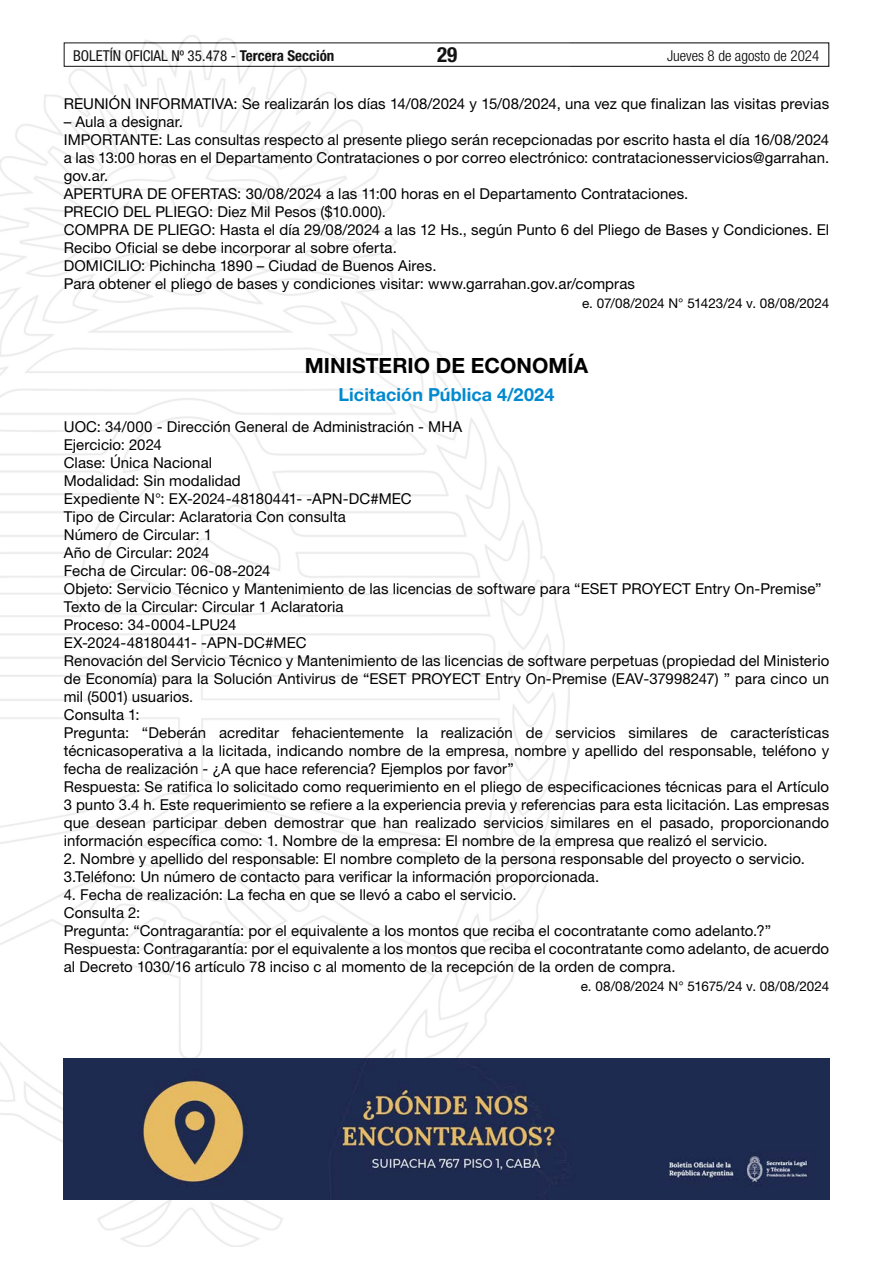
<style>
.page{position:relative;width:893px;height:1263px;background:#fff}
.page>*{position:absolute;margin:0;border:0;box-sizing:border-box;transform-origin:0 0}
.t1{font:700 21px "Helvetica Neue LT Std";color:#000}
.t2{font:700 condensed 21px "Helvetica Neue LT Std";color:#000}
.t3{font:700 18px "Helvetica Neue LT Std";letter-spacing:.005em;color:#0089cf}
.t4{font:15px/18px "Helvetica Neue LT Std";letter-spacing:.005em;color:#000}
.t5{font:condensed 15px "Helvetica Neue LT Std";color:#000}
.t6{font:300 condensed 15px "Helvetica Neue LT Std";color:#000}
.t7{font:13.5px "Helvetica Neue LT Std";letter-spacing:-.005em;color:#000}
.s1{font-weight:700}
</style>
<div class="page">
<div style="left:64px;top:43px;width:765px;height:24px;border:1px solid #000"></div>
<img style="left:0;top:35px;width:569px;height:1211px">
<img style="left:64px;top:1059px;width:765px;height:140px">
<p class="t5" style="left:73px;top:47px;width:263px">BOLETÍN OFICIAL Nº 35.478 - <span class="s1">Tercera Sección</span></p>
<h1 class="t2" style="left:437px;top:42px;width:22px">29</h1>
<p class="t6" style="left:667px;top:47px;width:154px">Jueves 8 de agosto de 2024</p>
<p class="t4" style="left:64px;top:94px;width:767px">REUNIÓN INFORMATIVA: Se realizarán los días 14/08/2024 y 15/08/2024, una vez que finalizan las visitas previas</p>
<p class="t4" style="left:64px;top:112px;width:767px">– Aula a designar.<br>IMPORTANTE: Las consultas respecto al presente pliego serán recepcionadas por escrito hasta el día 16/08/2024 a las 13:00 horas en el Departamento Contrataciones o por correo electrónico: contratacionesservicios@garrahan. gov.ar.<br>APERTURA DE OFERTAS: 30/08/2024 a las 11:00 horas en el Departamento Contrataciones.<br>PRECIO DEL PLIEGO: Diez Mil Pesos ($10.000).<br>COMPRA DE PLIEGO: Hasta el día 29/08/2024 a las 12 Hs., según Punto 6 del Pliego de Bases y Condiciones. El Recibo Oficial se debe incorporar al sobre oferta.<br>DOMICILIO: Pichincha 1890 – Ciudad de Buenos Aires.<br>Para obtener el pliego de bases y condiciones visitar: www.garrahan.gov.ar/compras</p>
<p class="t7" style="left:582px;top:295px;width:249px">e. 07/08/2024 N° 51423/24 v. 08/08/2024</p>
<h1 class="t1" style="left:305px;top:353px;width:285px">MINISTERIO DE ECONOMÍA</h1>
<p class="t3" style="left:339px;top:383px;width:217px">Licitación Pública 4/2024</p>
<p class="t4" style="left:64px;top:417px;width:767px">UOC: 34/000 - Dirección General de Administración - MHA<br>Ejercicio: 2024<br>Clase: Única Nacional<br>Modalidad: Sin modalidad<br>Expediente N°: EX-2024-48180441- -APN-DC#MEC<br>Tipo de Circular: Aclaratoria Con consulta<br>Número de Circular: 1<br>Año de Circular: 2024<br>Fecha de Circular: 06-08-2024<br>Objeto: Servicio Técnico y Mantenimiento de las licencias de software para “ESET PROYECT Entry On-Premise” Texto de la Circular: Circular 1 Aclaratoria<br>Proceso: 34-0004-LPU24<br>EX-2024-48180441- -APN-DC#MEC<br>Renovación del Servicio Técnico y Mantenimiento de las licencias de software perpetuas (propiedad del Ministerio de Economía) para la Solución Antivirus de “ESET PROYECT Entry On-Premise (EAV-37998247) ” para cinco un mil (5001) usuarios.<br>Consulta 1:<br>Pregunta: “Deberán acreditar fehacientemente la realización de servicios similares de características técnicasoperativa a la licitada, indicando nombre de la empresa, nombre y apellido del responsable, teléfono y fecha de realización - ¿A que hace referencia? Ejemplos por favor”<br>Respuesta: Se ratifica lo solicitado como requerimiento en el pliego de especificaciones técnicas para el Artículo 3 punto 3.4 h. Este requerimiento se refiere a la experiencia previa y referencias para esta licitación. Las empresas que desean participar deben demostrar que han realizado servicios similares en el pasado, proporcionando información específica como: 1. Nombre de la empresa: El nombre de la empresa que realizó el servicio.</p>
<p class="t4" style="left:64px;top:849px;width:743px">2. Nombre y apellido del responsable: El nombre completo de la persona responsable del proyecto o servicio.<br>3.Teléfono: Un número de contacto para verificar la información proporcionada.</p>
<p class="t4" style="left:64px;top:885px;width:767px">4. Fecha de realización: La fecha en que se llevó a cabo el servicio.<br>Consulta 2:<br>Pregunta: “Contragarantía: por el equivalente a los montos que reciba el cocontratante como adelanto.?” Respuesta: Contragarantía: por el equivalente a los montos que reciba el cocontratante como adelanto, de acuerdo al Decreto 1030/16 artículo 78 inciso c al momento de la recepción de la orden de compra.</p>
<p class="t7" style="left:581px;top:978px;width:250px">e. 08/08/2024 N° 51675/24 v. 08/08/2024</p>
</div>
